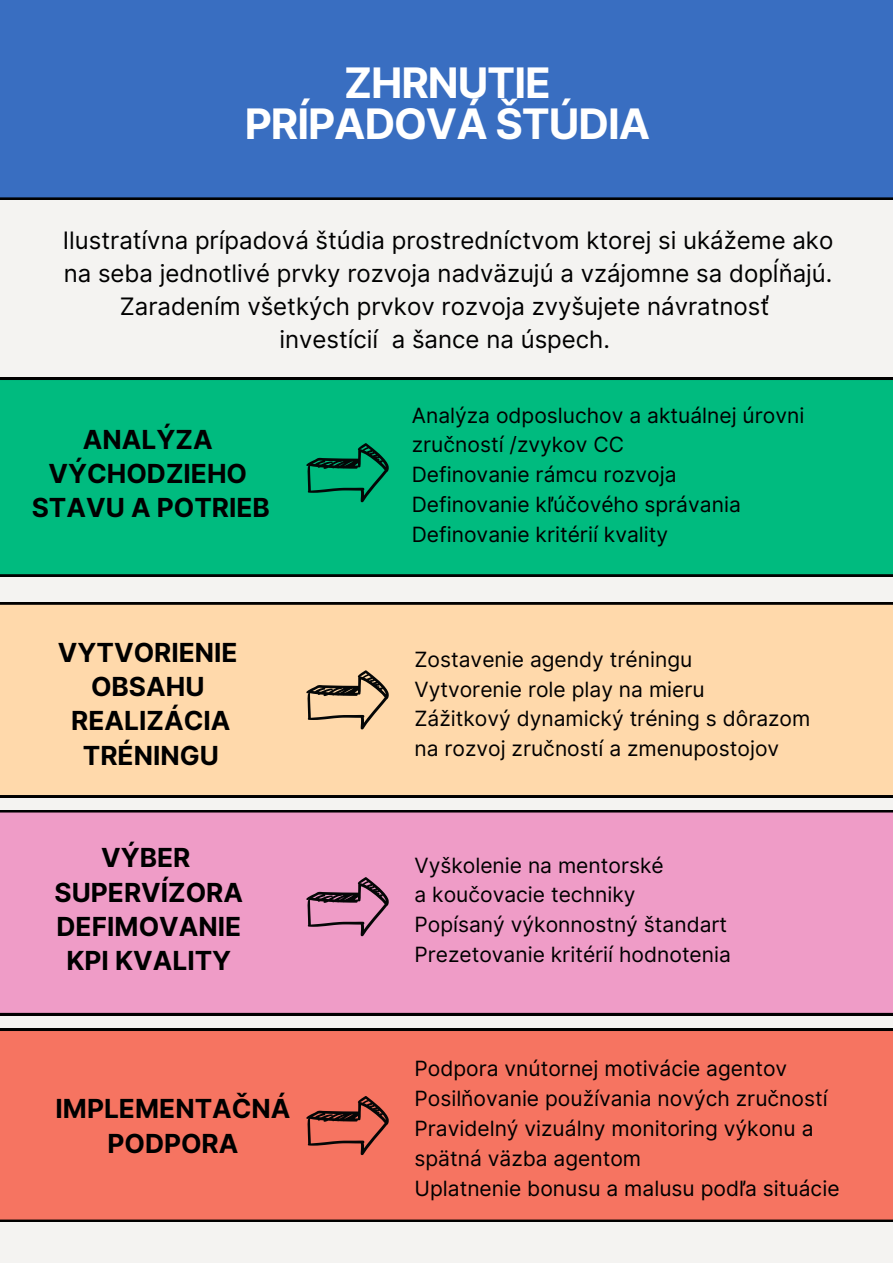
<style>
.page{position:relative;width:893px;height:1263px;background:#f4f3f1}
.page>*{position:absolute;margin:0;border:0;box-sizing:border-box;transform-origin:0 0}
.t1{font:700 42px/41.6px "Inter";letter-spacing:-.025em;color:#fff;text-align:center}
.t2{font:700 26.25px/34.3px "Inter";color:#000;text-align:center}
.t3{font:24px/33.2px "Inter";color:#000;text-align:center}
.t4{font:21px/29.8px "Inter";color:#000}
</style>
<div class="page">
<div style="left:0;top:378px;width:893px;height:198px;background:#00bb7f"></div>
<div style="left:0;top:1029px;width:893px;height:193px;background:#f67461"></div>
<div style="left:0;top:602px;width:893px;height:195px;background:#ffd9ab"></div>
<div style="left:0;top:810px;width:893px;height:205px;background:#ef9cc7"></div>
<div style="left:0;top:0;width:893px;height:200px;background:#396ec1"></div>
<svg style="left:306px;top:443px;width:83px;height:59px;background:#009464"></svg>
<svg style="left:306px;top:670px;width:83px;height:59px;background:#c9ab87"></svg>
<svg style="left:306px;top:877px;width:83px;height:59px;background:#bc7b9d"></svg>
<svg style="left:306px;top:1096px;width:83px;height:59px;background:#c15c4d"></svg>
<h1 class="t1" style="left:245px;top:62px;width:407px">ZHRNUTIE<br>PRÍPADOVÁ ŠTÚDIA</h1>
<p class="t3" style="left:63px;top:223px;width:772px">Ilustratívna prípadová štúdia prostredníctvom ktorej si ukážeme ako na seba jednotlivé prvky rozvoja nadväzujú a vzájomne sa dopĺňajú.<br>Zaradením všetkých prvkov rozvoja zvyšujete návratnosť<br>investícií a šance na úspech.</p>
<p class="t2" style="left:32px;top:422px;width:240px">ANALÝZA<br>VÝCHODZIEHO<br>STAVU A POTRIEB</p>
<p class="t2" style="left:58px;top:635px;width:181px">VYTVORIENIE<br>OBSAHU<br>REALIZÁCIA<br>TRÉNINGU</p>
<p class="t2" style="left:55px;top:841px;width:190px">VÝBER<br>SUPERVÍZORA<br>DEFIMOVANIE<br>KPI KVALITY</p>
<p class="t2" style="left:55px;top:1092px;width:237px">IMPLEMENTAČNÁ<br>PODPORA</p>
<p class="t4" style="left:412px;top:400px;width:394px">Analýza odposluchov a aktuálnej úrovni zručností /zvykov CC<br>Definovanie rámcu rozvoja<br>Definovanie kľúčového správania<br>Definovanie kritérií kvality</p>
<p class="t4" style="left:414px;top:644px;width:397px">Zostavenie agendy tréningu<br>Vytvorenie role play na mieru<br>Zážitkový dynamický tréning s dôrazom na rozvoj zručností a zmenupostojov</p>
<p class="t4" style="left:414px;top:850px;width:318px">Vyškolenie na mentorské<br>a koučovacie techniky<br>Popísaný výkonnostný štandart<br>Prezetovanie kritérií hodnotenia</p>
<p class="t4" style="left:414px;top:1054px;width:426px">Podpora vnútornej motivácie agentov Posilňovanie používania nových zručností Pravidelný vizuálny monitoring výkonu a spätná väzba agentom<br>Uplatnenie bonusu a malusu podľa situácie</p>
</div>
